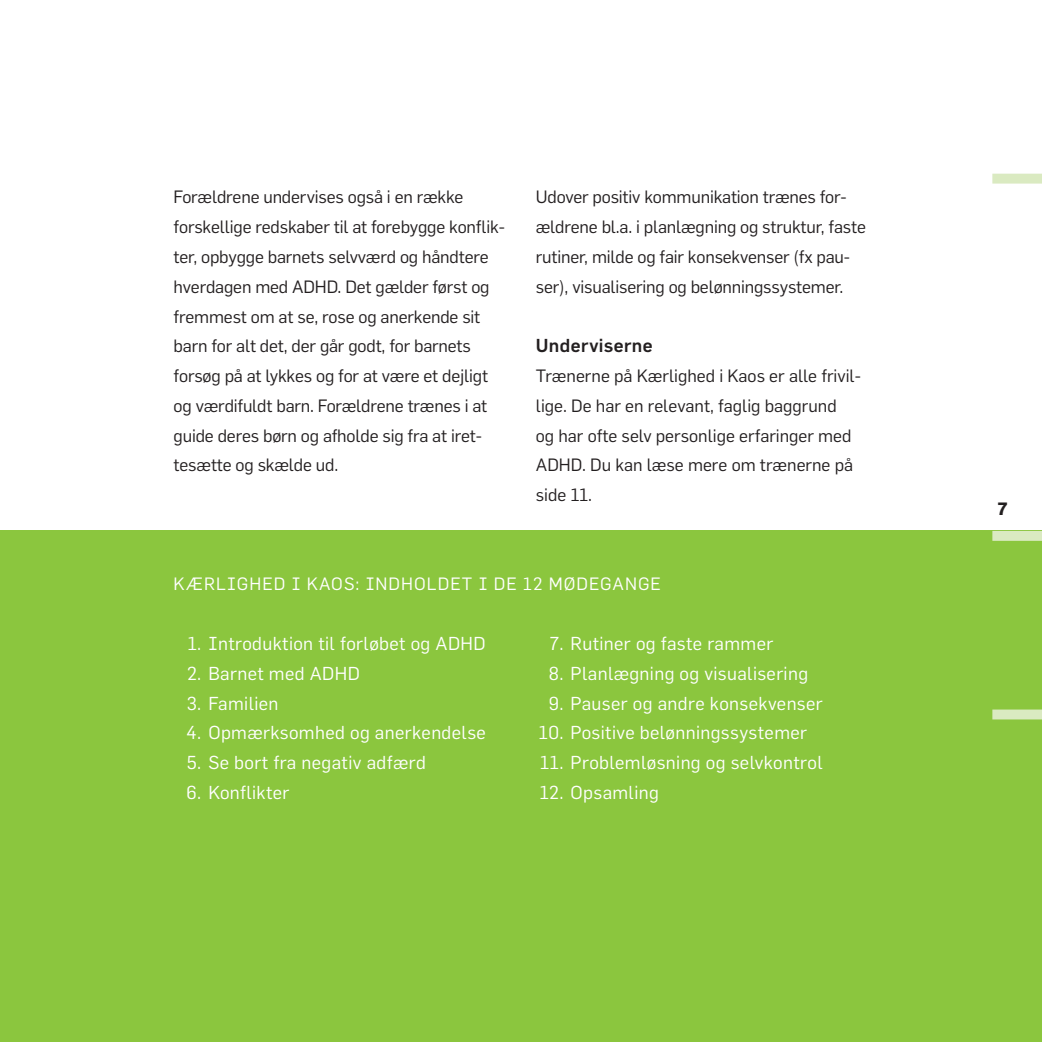
<style>
.page{position:relative;width:1042px;height:1042px;background:#fff}
.page>*{position:absolute;margin:0;border:0;box-sizing:border-box;transform-origin:0 0}
.Citat_lille_hvid{font:18.38px "Flama";letter-spacing:.02em;color:#fff}
.ml_rubrik{font:500 18.38px "Flama";letter-spacing:.02em;color:#231f20}
.brød{font:17.5px/29.8px "Flama";letter-spacing:-.01em;color:#231f20}
.Faktarubrik_hvid{font:17.5px "Flama";letter-spacing:.06em;color:#fff}
.t1{font:700 17.5px "Flama";color:#231f20}
</style>
<div class="page">
<div style="left:0;top:531px;width:1042px;height:511px;background:#8bc63e"></div>
<div style="left:992px;top:709px;width:50px;height:10px;background:#daeac1"></div>
<div style="left:992px;top:174px;width:50px;height:10px;background:#daeac1"></div>
<div style="left:992px;top:531px;width:50px;height:10px;background:#daeac1"></div>
<p class="brød" style="left:174px;top:182px;width:333px">Forældrene undervises også i en række forskellige redskaber til at forebygge konflik&shy;ter, opbygge barnets selvværd og håndtere hverdagen med ADHD. Det gælder først og fremmest om at se, rose og anerkende sit barn for alt det, der går godt, for barnets forsøg på at lykkes og for at være et dejligt og værdifuldt barn. Forældrene trænes i at guide deres børn og afholde sig fra at iret&shy;tesætte og skælde ud.</p>
<p class="brød" style="left:536px;top:182px;width:332px">Udover positiv kommunikation trænes for&shy;ældrene bl.a. i planlægning og struktur, faste rutiner, milde og fair konsekvenser (fx pau&shy;ser), visualisering og belønningssystemer.</p>
<p class="ml_rubrik" style="left:536px;top:335px;width:118px">Underviserne</p>
<p class="brød" style="left:536px;top:361px;width:327px">Trænerne på Kærlighed i Kaos er alle frivil&shy;lige. De har en relevant, faglig baggrund<br>og har ofte selv personlige erfaringer med ADHD. Du kan læse mere om trænerne på side 11.</p>
<p class="Faktarubrik_hvid" style="left:174px;top:574px;width:489px">KÆRLIGHED I KAOS: INDHOLDET I DE 12 MØDEGANGE</p>
<p class="Citat_lille_hvid" style="left:188px;top:632px;width:299px">1. Introduktion til forløbet og ADHD</p>
<p class="Citat_lille_hvid" style="left:187px;top:662px;width:174px">2. Barnet med ADHD</p>
<p class="Citat_lille_hvid" style="left:187px;top:692px;width:93px">3. Familien</p>
<p class="Citat_lille_hvid" style="left:186px;top:722px;width:301px">4. Opmærksomhed og anerkendelse</p>
<p class="Citat_lille_hvid" style="left:187px;top:752px;width:241px">5. Se bort fra negativ adfærd</p>
<p class="Citat_lille_hvid" style="left:187px;top:781px;width:104px">6. Konflikter</p>
<p class="Citat_lille_hvid" style="left:549px;top:632px;width:225px">7. Rutiner og faste rammer</p>
<p class="Citat_lille_hvid" style="left:549px;top:662px;width:261px">8. Planlægning og visualisering</p>
<p class="Citat_lille_hvid" style="left:549px;top:692px;width:276px">9. Pauser og andre konsekvenser</p>
<p class="Citat_lille_hvid" style="left:539px;top:722px;width:270px">10. Positive belønningssystemer</p>
<p class="Citat_lille_hvid" style="left:540px;top:752px;width:284px">11. Problemløsning og selvkontrol</p>
<p class="Citat_lille_hvid" style="left:540px;top:781px;width:121px">12. Opsamling</p>
<p class="t1" style="left:997px;top:498px;width:12px">7</p>
</div>
